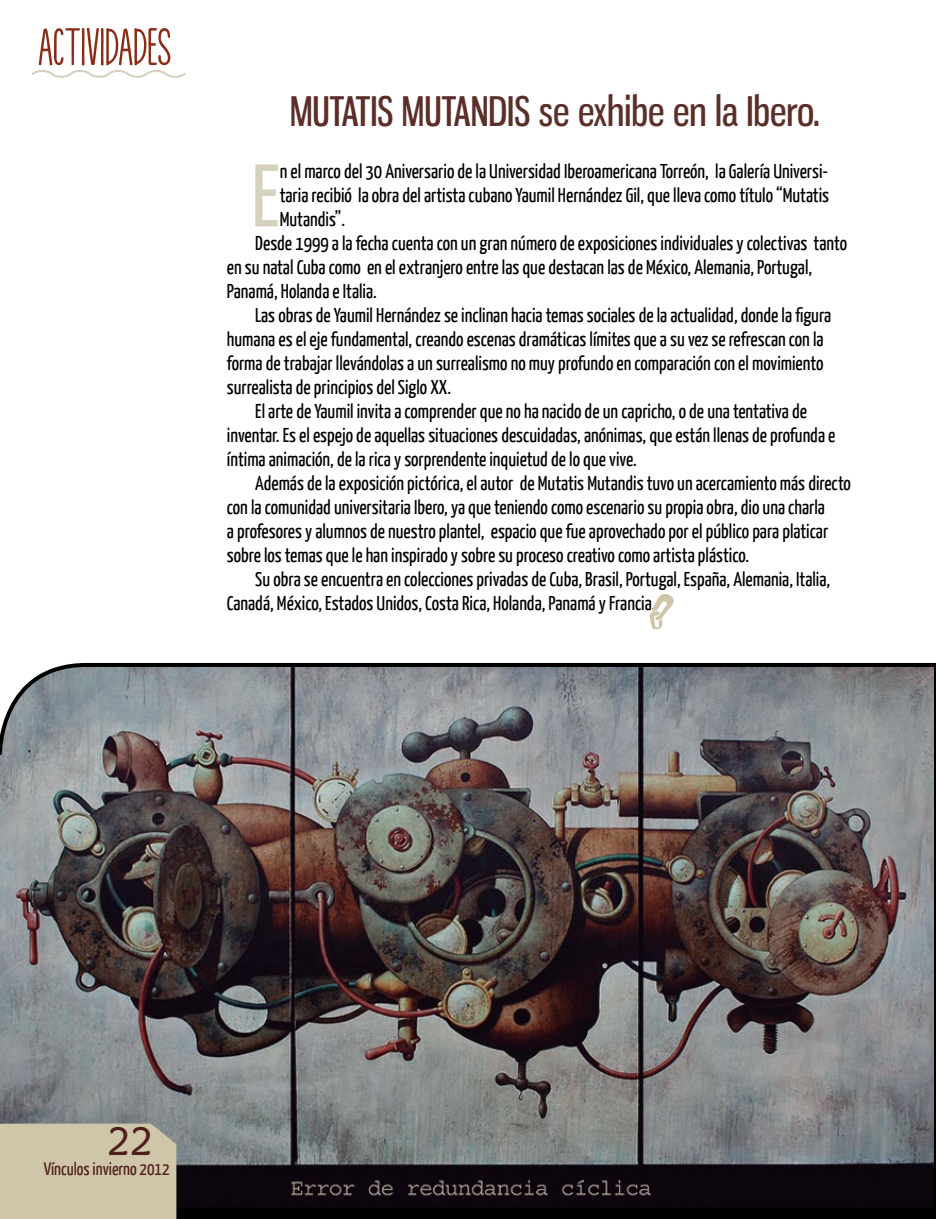
<style>
.page{position:relative;width:936px;height:1219px;background:#fff}
.page>*{position:absolute;margin:0;border:0;box-sizing:border-box;transform-origin:0 0}
.t1{font:88.6px "Yanone Kaffeesatz";color:#d7d2c0}
.t2{font:50px "KG How Many Times";color:#8b2d16}
.t3{font:40px "Gnuolane Rg";color:#5b2e2a}
.t4{font:40px "Maiandra GD";color:#4f1e1d}
.t5{font:20px "Yanone Kaffeesatz";color:#000}
.t6{font:18px "Yanone Kaffeesatz";color:#4f1e1d}
</style>
<div class="page">
<div style="left:0;top:1205px;width:935px;height:14px;background:#000"></div>
<img style="left:0;top:662px;width:935px;height:554px">
<svg style="left:32px;top:70px;width:154px;height:8px"></svg>
<div style="left:0;top:1124px;width:176px;height:95px;background:#cfc5a8"></div>
<svg style="left:649px;top:594px;width:25px;height:35px"></svg>
<h2 class="t2" style="left:38px;top:20px;width:135px">ACTIVIDADES</h2>
<h3 class="t3" style="left:290px;top:87px;width:531px">MUTATIS MUTANDIS se exhibe en la Ibero.</h3>
<h1 class="t1" style="left:251px;top:142px;width:30px">E</h1>
<p class="t5" style="left:280px;top:159px;width:550px">n el marco del 30 Aniversario de la Universidad Iberoamericana Torreón, la Galería Universi-</p>
<p class="t5" style="left:280px;top:183px;width:551px">taria recibió la obra del artista cubano Yaumil Hernández Gil, que lleva como título “Mutatis</p>
<p class="t5" style="left:280px;top:207px;width:67px">Mutandis”.</p>
<p class="t5" style="left:255px;top:231px;width:593px">Desde 1999 a la fecha cuenta con un gran número de exposiciones individuales y colectivas tanto</p>
<p class="t5" style="left:227px;top:255px;width:586px">en su natal Cuba como en el extranjero entre las que destacan las de México, Alemania, Portugal,</p>
<p class="t5" style="left:227px;top:279px;width:151px">Panamá, Holanda e Italia.</p>
<p class="t5" style="left:255px;top:303px;width:577px">Las obras de Yaumil Hernández se inclinan hacia temas sociales de la actualidad, donde la figura</p>
<p class="t5" style="left:227px;top:327px;width:598px">humana es el eje fundamental, creando escenas dramáticas límites que a su vez se refrescan con la</p>
<p class="t5" style="left:227px;top:351px;width:598px">forma de trabajar llevándolas a un surrealismo no muy profundo en comparación con el movimiento</p>
<p class="t5" style="left:227px;top:375px;width:226px">surrealista de principios del Siglo XX.</p>
<p class="t5" style="left:255px;top:399px;width:553px">El arte de Yaumil invita a comprender que no ha nacido de un capricho, o de una tentativa de</p>
<p class="t5" style="left:227px;top:423px;width:610px">inventar. Es el espejo de aquellas situaciones descuidadas, anónimas, que están llenas de profunda e</p>
<p class="t5" style="left:227px;top:447px;width:411px">íntima animación, de la rica y sorprendente inquietud de lo que vive.</p>
<p class="t5" style="left:255px;top:471px;width:597px">Además de la exposición pictórica, el autor de Mutatis Mutandis tuvo un acercamiento más directo</p>
<p class="t5" style="left:227px;top:495px;width:599px">con la comunidad universitaria Ibero, ya que teniendo como escenario su propia obra, dio una charla</p>
<p class="t5" style="left:227px;top:519px;width:603px">a profesores y alumnos de nuestro plantel, espacio que fue aprovechado por el público para platicar</p>
<p class="t5" style="left:227px;top:543px;width:523px">sobre los temas que le han inspirado y sobre su proceso creativo como artista plástico.</p>
<p class="t5" style="left:255px;top:567px;width:576px">Su obra se encuentra en colecciones privadas de Cuba, Brasil, Portugal, España, Alemania, Italia,</p>
<p class="t5" style="left:227px;top:591px;width:430px">Canadá, México, Estados Unidos, Costa Rica, Holanda, Panamá y Francia.</p>
<h3 class="t4" style="left:108px;top:1117px;width:47px">22</h3>
<p class="t6" style="left:44px;top:1158px;width:127px">Vínculos invierno 2012</p>
</div>
